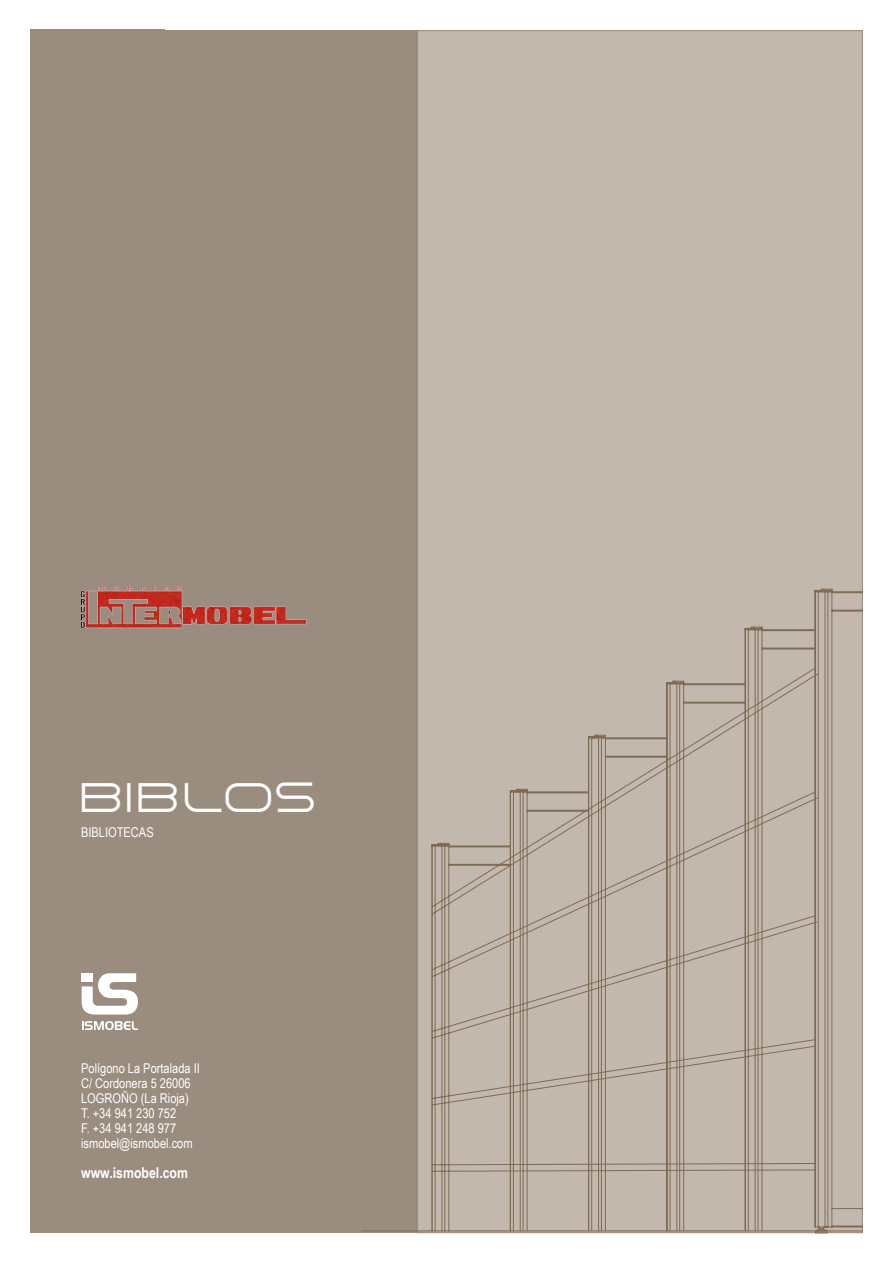
<style>
.page{position:relative;width:893px;height:1263px;background:#fff}
.page>*{position:absolute;margin:0;border:0;box-sizing:border-box;transform-origin:0 0}
.t1{font:300 42px "Arkitech";color:#fff}
.t2{font:700 15px "Arial Narrow";color:#fff}
.t3{font:13.5px/15px "Arial Narrow";color:#fff}
</style>
<div class="page">
<div style="left:30px;top:30px;width:387px;height:1203px;background:#9b8c80"></div>
<div style="left:417px;top:30px;width:446px;height:1203px;background:#c3b8ad;border:2px solid #7f6b55"></div>
<svg style="left:82px;top:973px;width:56px;height:41px"></svg>
<svg style="left:82px;top:1021px;width:56px;height:9px"></svg>
<svg style="left:745px;top:589px;width:118px;height:644px"></svg>
<svg style="left:744px;top:626px;width:72px;height:41px"></svg>
<svg style="left:361px;top:667px;width:502px;height:564px"></svg>
<img style="left:82px;top:586px;width:225px;height:43px">
<h1 class="t1" style="left:78px;top:769px;width:240px">Biblos</h1>
<p class="t3" style="left:81px;top:824px;width:74px">BIBLIOTECAS</p>
<p class="t3" style="left:81px;top:1060px;width:120px">Polígono La Portalada II<br>C/ Cordonera 5 26006<br>LOGROÑO (La Rioja)<br>T. +34 941 230 752<br>F. +34 941 248 977 ismobel@ismobel.com</p>
<p class="t2" style="left:81px;top:1161px;width:108px">www.ismobel.com</p>
</div>
